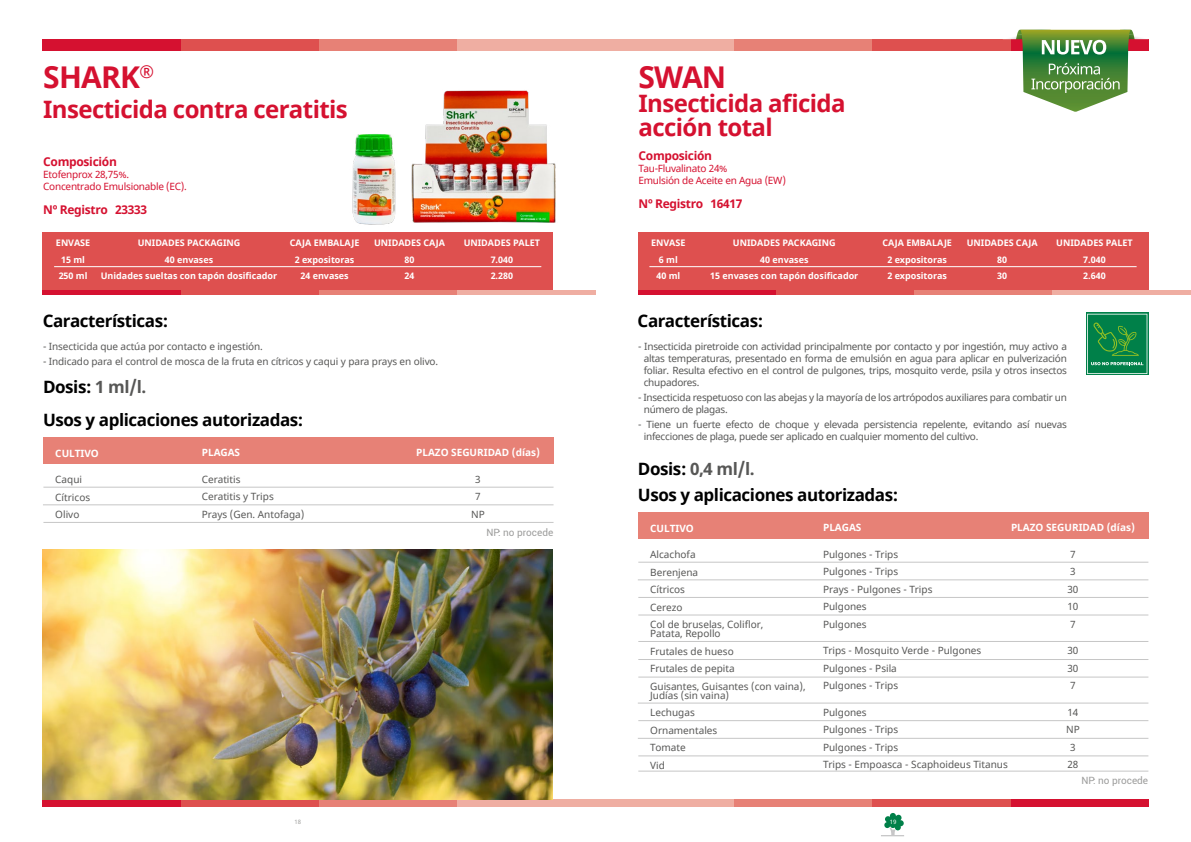
<style>
.page{position:relative;width:1191px;height:842px;background:#fff}
.page>*{position:absolute;margin:0;border:0;box-sizing:border-box;transform-origin:0 0}
.t1{font:700 30px "Noto Sans";letter-spacing:-.025em;color:#d51130}
.t2{font:700 24px/24px "Noto Sans";letter-spacing:-.025em;color:#d51130}
.t3{font:700 17px "Noto Sans";letter-spacing:-.025em;color:#000}
.t4{font:700 17px "Noto Sans";letter-spacing:-.025em;color:#575756}
.t5{font:700 12px "Noto Sans";letter-spacing:-.025em;color:#d51130}
.t6{font:10px/17.5px "Noto Sans";letter-spacing:-.01em;color:#575756}
.t7{font:10px/12px "Noto Sans";letter-spacing:-.025em;color:#d51130}
.t8{font:700 10px "Noto Sans";color:#fff}
.t9{font:10px "Roboto";color:#9d9d9c}
.t10{font:700 9px/16.5px "Noto Sans";color:#fff;text-align:center}
.t11{font:6px "Noto Sans";color:#9d9d9c}
.t12{font:6px "Noto Sans";color:#fff}
.s1{color:#575756}
.s2{color:#000}
</style>
<div class="page">
<svg style="left:881px;top:813px;width:23px;height:23px"></svg>
<hr style="left:638px;top:290px;width:138px;height:4px;background:#d51130">
<hr style="left:776px;top:290px;width:138px;height:4px;background:#de504f">
<hr style="left:914px;top:290px;width:138px;height:4px;background:#e78176">
<hr style="left:1052px;top:290px;width:138px;height:4px;background:#efaea2">
<div style="left:638px;top:232px;width:510px;height:58px;background:#de504f"></div>
<hr style="left:43px;top:290px;width:138px;height:4px;background:#d51130">
<hr style="left:181px;top:290px;width:138px;height:4px;background:#de504f">
<hr style="left:319px;top:290px;width:138px;height:4px;background:#e78176">
<hr style="left:457px;top:290px;width:138px;height:4px;background:#efaea2">
<div style="left:43px;top:232px;width:510px;height:58px;background:#de504f"></div>
<div style="left:43px;top:39px;width:138px;height:12px;background:#d51130"></div>
<div style="left:181px;top:39px;width:138px;height:12px;background:#de504f"></div>
<div style="left:319px;top:39px;width:138px;height:12px;background:#e78176"></div>
<div style="left:457px;top:39px;width:138px;height:12px;background:#efaea2"></div>
<div style="left:872px;top:39px;width:138px;height:12px;background:#de504f"></div>
<div style="left:734px;top:39px;width:138px;height:12px;background:#e78176"></div>
<div style="left:595px;top:39px;width:139px;height:12px;background:#efaea2"></div>
<div style="left:43px;top:800px;width:138px;height:7px;background:#d51130"></div>
<div style="left:181px;top:800px;width:138px;height:7px;background:#de504f"></div>
<div style="left:319px;top:800px;width:138px;height:7px;background:#e78176"></div>
<div style="left:457px;top:800px;width:138px;height:7px;background:#efaea2"></div>
<div style="left:1010px;top:800px;width:138px;height:7px;background:#d51130"></div>
<div style="left:872px;top:800px;width:138px;height:7px;background:#de504f"></div>
<div style="left:734px;top:800px;width:138px;height:7px;background:#e78176"></div>
<div style="left:595px;top:800px;width:139px;height:7px;background:#efaea2"></div>
<div style="left:43px;top:437px;width:510px;height:27px;background:#e78176"></div>
<div style="left:638px;top:512px;width:510px;height:27px;background:#e78176"></div>
<hr style="left:43px;top:487px;width:510px;height:1px;background:#c6c6c6">
<hr style="left:638px;top:562px;width:510px;height:1px;background:#c6c6c6">
<hr style="left:638px;top:615px;width:510px;height:1px;background:#c6c6c6">
<hr style="left:638px;top:677px;width:510px;height:1px;background:#c6c6c6">
<hr style="left:638px;top:720px;width:510px;height:1px;background:#c6c6c6">
<hr style="left:43px;top:505px;width:510px;height:1px;background:#c6c6c6">
<hr style="left:638px;top:580px;width:510px;height:1px;background:#c6c6c6">
<hr style="left:638px;top:703px;width:510px;height:1px;background:#c6c6c6">
<hr style="left:638px;top:738px;width:510px;height:1px;background:#c6c6c6">
<hr style="left:43px;top:522px;width:510px;height:1px;background:#c6c6c6">
<hr style="left:638px;top:597px;width:510px;height:1px;background:#c6c6c6">
<hr style="left:638px;top:659px;width:510px;height:1px;background:#c6c6c6">
<hr style="left:638px;top:641px;width:510px;height:1px;background:#c6c6c6">
<hr style="left:638px;top:756px;width:510px;height:1px;background:#c6c6c6">
<hr style="left:638px;top:771px;width:510px;height:1px;background:#c6c6c6">
<hr style="left:54px;top:266px;width:487px;height:1px;background:#fff">
<hr style="left:649px;top:266px;width:487px;height:1px;background:#fff">
<img style="left:352px;top:134px;width:44px;height:91px">
<img style="left:411px;top:90px;width:145px;height:132px">
<img style="left:43px;top:549px;width:510px;height:250px">
<svg style="left:1003px;top:30px;width:145px;height:82px"></svg>
<svg style="left:1086px;top:313px;width:62px;height:62px"></svg>
<svg style="left:1087px;top:314px;width:60px;height:60px;background:#1b8d52"></svg>
<h1 class="t1" style="left:43px;top:55px;width:112px">SHARK<sup>®</sup></h1>
<h2 class="t2" style="left:43px;top:97px;width:306px">Insecticida contra ceratitis</h2>
<p class="t5" style="left:43px;top:153px;width:75px">Composición</p>
<p class="t7" style="left:43px;top:168px;width:145px">Etofenprox 28,75%.<br>Concentrado Emulsionable (EC).</p>
<p class="t5" style="left:43px;top:201px;width:105px">Nº Registro 23333</p>
<h1 class="t1" style="left:638px;top:55px;width:89px">SWAN</h1>
<h2 class="t2" style="left:638px;top:91px;width:209px">Insecticida aficida acción total</h2>
<p class="t5" style="left:638px;top:147px;width:75px">Composición</p>
<p class="t7" style="left:638px;top:162px;width:149px">Tau-Fluvalinato 24%<br>Emulsión de Aceite en Agua (EW)</p>
<p class="t5" style="left:638px;top:195px;width:105px">Nº Registro 16417</p>
<p class="t10" style="left:56px;top:235px;width:36px">ENVASE<br>15 ml<br>250 ml</p>
<p class="t10" style="left:651px;top:235px;width:36px">ENVASE<br>6 ml<br>40 ml</p>
<p class="t10" style="left:101px;top:235px;width:178px">UNIDADES PACKAGING<br>40 envases<br>Unidades sueltas con tapón dosificador</p>
<p class="t10" style="left:710px;top:235px;width:150px">UNIDADES PACKAGING<br>40 envases<br>15 envases con tapón dosificador</p>
<p class="t10" style="left:290px;top:235px;width:71px">CAJA EMBALAJE<br>2 expositoras<br>24 envases</p>
<p class="t10" style="left:882px;top:235px;width:71px">CAJA EMBALAJE<br>2 expositoras<br>2 expositoras</p>
<p class="t10" style="left:374px;top:235px;width:72px">UNIDADES CAJA<br>80<br>24</p>
<p class="t10" style="left:966px;top:235px;width:72px">UNIDADES CAJA<br>80<br>30</p>
<p class="t10" style="left:464px;top:235px;width:78px">UNIDADES PALET<br>7.040<br>2.280</p>
<p class="t10" style="left:1056px;top:235px;width:78px">UNIDADES PALET<br>7.040<br>2.640</p>
<h3 class="t3" style="left:43px;top:309px;width:127px">Características:</h3>
<h3 class="t3" style="left:637px;top:309px;width:127px">Características:</h3>
<p class="t6" style="left:43px;top:338px;width:221px">- Insecticida que actúa por contacto e ingestión.</p>
<p class="t6" style="left:43px;top:353px;width:396px">- Indicado para el control de mosca de la fruta en cítricos y caqui y para prays en olivo.</p>
<h3 class="t3" style="left:43px;top:375px;width:105px">Dosis: <span class="s1">1 ml/l.</span></h3>
<h3 class="t3" style="left:43px;top:408px;width:262px">Usos y aplicaciones autorizadas:</h3>
<p class="t8" style="left:55px;top:446px;width:45px">CULTIVO</p>
<p class="t6" style="left:55px;top:471px;width:36px">Caqui<br>Cítricos<br>Olivo</p>
<p class="t8" style="left:202px;top:446px;width:40px">PLAGAS</p>
<p class="t6" style="left:202px;top:471px;width:104px">Ceratitis<br>Ceratitis y Trips<br>Prays (Gen. Antofaga)</p>
<p class="t8" style="left:416px;top:446px;width:125px">PLAZO SEGURIDAD (días)</p>
<p class="t6" style="left:471px;top:471px;width:15px;text-align:center">3<br>7<br>NP</p>
<p class="t9" style="left:486px;top:525px;width:68px">NP: no procede</p>
<p class="t6" style="left:644px;top:341px;width:425px;line-height:12px;text-align:justify;text-indent:-6px">- Insecticida piretroide con actividad principalmente por contacto y por ingestión, muy activo a altas temperaturas, presentado en forma de emulsión en agua para aplicar en pulverización foliar. Resulta efectivo en el control de pulgones, trips, mosquito verde, psila y otros insectos chupadores.</p>
<p class="t6" style="left:644px;top:391px;width:425px;line-height:12px;text-indent:-6px">- Insecticida respetuoso con las abejas y la mayoría de los artrópodos auxiliares para combatir un número de plagas.</p>
<p class="t6" style="left:644px;top:418px;width:425px;line-height:12px;text-indent:-6px">- Tiene un fuerte efecto de choque y elevada persistencia repelente, evitando así nuevas infecciones de plaga, puede ser aplicado en cualquier momento del cultivo.</p>
<h3 class="t4" style="left:638px;top:456px;width:118px"><span class="s2">Dosis:</span> 0,4 ml/l.</h3>
<h3 class="t3" style="left:638px;top:483px;width:262px">Usos y aplicaciones autorizadas:</h3>
<p class="t8" style="left:650px;top:521px;width:45px">CULTIVO</p>
<p class="t6" style="left:650px;top:546px;width:115px">Alcachofa<br>Berenjena<br>Cítricos<br>Cerezo<br>Col de bruselas, Coliflor,</p>
<p class="t6" style="left:650px;top:625px;width:157px">Patata, Repollo<br>Frutales de hueso<br>Frutales de pepita<br>Guisantes, Guisantes (con vaina),</p>
<p class="t6" style="left:650px;top:686px;width:80px">Judías (sin vaina)<br>Lechugas<br>Ornamentales<br>Tomate<br>Vid</p>
<p class="t8" style="left:1011px;top:521px;width:125px">PLAZO SEGURIDAD (días)</p>
<p class="t6" style="left:1067px;top:546px;width:13px">7<br>3<br>30<br>10<br>7</p>
<p class="t6" style="left:1067px;top:642px;width:13px;text-align:justify">30<br>30<br>7</p>
<p class="t6" style="left:1066px;top:704px;width:15px;text-align:center">14<br>NP<br>3<br>28</p>
<p class="t8" style="left:823px;top:521px;width:40px">PLAGAS</p>
<p class="t6" style="left:823px;top:546px;width:111px">Pulgones - Trips<br>Pulgones - Trips<br>Prays - Pulgones - Trips<br>Pulgones<br>Pulgones</p>
<p class="t6" style="left:823px;top:642px;width:160px">Trips - Mosquito Verde - Pulgones<br>Pulgones - Psila<br>Pulgones - Trips</p>
<p class="t6" style="left:823px;top:704px;width:186px">Pulgones<br>Pulgones - Trips<br>Pulgones - Trips<br>Trips - Empoasca - Scaphoideus Titanus</p>
<p class="t9" style="left:1081px;top:774px;width:68px">NP: no procede</p>
<p class="t11" style="left:294px;top:818px;width:8px">18</p>
<p class="t12" style="left:890px;top:818px;width:8px">19</p>
</div>
